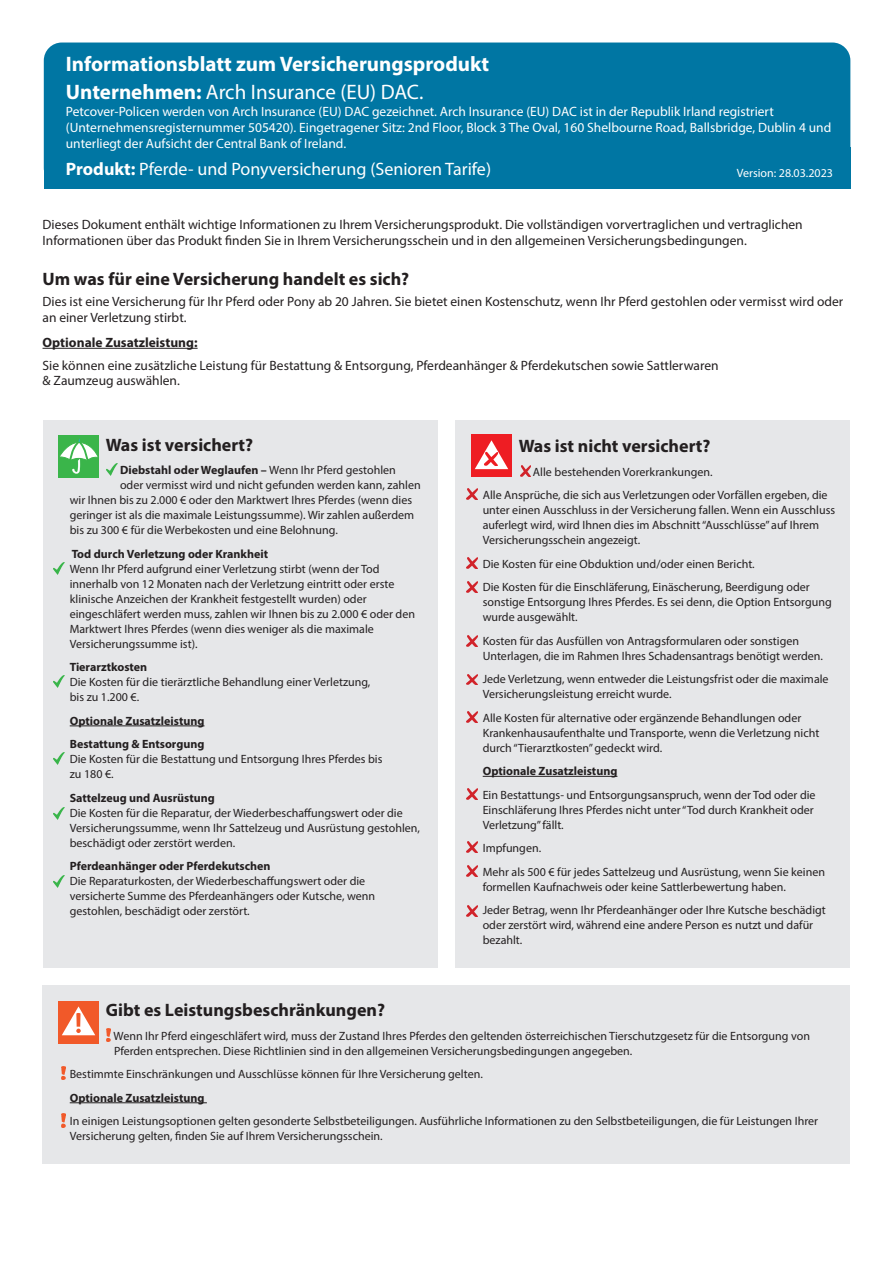
<style>
.page{position:relative;width:893px;height:1263px;background:#fff}
.page>*{position:absolute;margin:0;border:0;box-sizing:border-box;transform-origin:0 0}
.Form_sub_title{font:700 21px/28.5px "Myriad Pro";color:#fff}
.IPID_Section_Header{font:700 18px "Myriad Pro";color:#231f20}
.Form_sub_title-2{font:18px "Myriad Pro";color:#fff}
.IPID_Intro{font:700 18px "Myriad Pro";color:#231f20}
.IPID_Intro-2{font:13.5px/16.2px "Myriad Pro";color:#231f20}
.Form_sub_title-3{font:13.5px/16.2px "Myriad Pro";color:#fff}
.IPID_Intro-3{font:700 13.5px "Myriad Pro";color:#231f20}
.IPID_Text_Blocks{font:12px/15px "Myriad Pro";color:#231f20}
.IPID_Text_Blocks-2{font:700 12px "Myriad Pro";color:#231f20}
.t1{font:12px "Myriad Pro";color:#fff}
.s1{font-weight:400}
.s2{font-weight:700}
</style>
<div class="page">
<hr style="left:43px;top:348px;width:155px;height:1px;background:#231f20">
<div style="left:43px;top:420px;width:394px;height:548px;background:#e6e7e9"></div>
<div style="left:455px;top:420px;width:395px;height:548px;background:#e6e7e9"></div>
<div style="left:58px;top:435px;width:41px;height:43px;background:#3ab54a"></div>
<svg style="left:60px;top:438px;width:38px;height:36px"></svg>
<hr style="left:70px;top:725px;width:134px;height:1px;background:#231f20">
<hr style="left:483px;top:776px;width:134px;height:1px;background:#231f20">
<div style="left:471px;top:435px;width:41px;height:42px;background:#ee1d23"></div>
<svg style="left:475px;top:440px;width:33px;height:29px"></svg>
<svg style="left:107px;top:464px;width:10px;height:12px"></svg>
<svg style="left:54px;top:676px;width:11px;height:11px"></svg>
<svg style="left:467px;top:488px;width:11px;height:11px"></svg>
<svg style="left:467px;top:581px;width:11px;height:11px"></svg>
<svg style="left:467px;top:635px;width:11px;height:11px"></svg>
<svg style="left:467px;top:674px;width:11px;height:11px"></svg>
<svg style="left:467px;top:712px;width:11px;height:10px"></svg>
<svg style="left:467px;top:788px;width:11px;height:11px"></svg>
<svg style="left:467px;top:842px;width:11px;height:11px"></svg>
<svg style="left:467px;top:865px;width:11px;height:11px"></svg>
<svg style="left:467px;top:905px;width:11px;height:11px"></svg>
<svg style="left:467px;top:557px;width:11px;height:11px"></svg>
<svg style="left:54px;top:807px;width:11px;height:12px"></svg>
<svg style="left:520px;top:466px;width:11px;height:10px"></svg>
<svg style="left:54px;top:753px;width:11px;height:11px"></svg>
<svg style="left:54px;top:562px;width:11px;height:12px"></svg>
<svg style="left:54px;top:875px;width:11px;height:12px"></svg>
<div style="left:43px;top:985px;width:807px;height:178px;background:#e6e7e9"></div>
<div style="left:58px;top:1001px;width:41px;height:42px;background:#f15929"></div>
<svg style="left:62px;top:1006px;width:33px;height:29px"></svg>
<hr style="left:70px;top:1102px;width:137px;height:1px;background:#231f20">
<svg style="left:106px;top:1028px;width:4px;height:13px"></svg>
<svg style="left:61px;top:1066px;width:4px;height:13px"></svg>
<svg style="left:61px;top:1114px;width:4px;height:13px"></svg>
<div style="left:44px;top:147px;width:806px;height:42px;background:#0076a3"></div>
<div style="left:44px;top:43px;width:806px;height:143px;background:#0076a3;border-radius:18px"></div>
<p class="Form_sub_title" style="left:66px;top:49px;width:425px">Informationsblatt zum Versicherungsprodukt<br>Unternehmen: <span class="s1">Arch Insurance (EU) DAC.</span></p>
<p class="Form_sub_title-3" style="left:66px;top:103px;width:767px">Petcover-Policen werden von Arch Insurance (EU) DAC gezeichnet. Arch Insurance (EU) DAC ist in der Republik Irland registriert (Unternehmensregisternummer 505420). Eingetragener Sitz: 2nd Floor, Block 3 The Oval, 160 Shelbourne Road, Ballsbridge, Dublin 4 und unterliegt der Aufsicht der Central Bank of Ireland.</p>
<p class="Form_sub_title-2" style="left:66px;top:158px;width:427px"><span class="s2">Produkt:</span> Pferde- und Ponyversicherung (Senioren Tarife)</p>
<p class="t1" style="left:737px;top:166px;width:98px">Version: 28.03.2023</p>
<p class="IPID_Intro-2" style="left:43px;top:216px;width:762px">Dieses Dokument enthält wichtige Informationen zu Ihrem Versicherungsprodukt. Die vollständigen vorvertraglichen und vertraglichen<br>Informationen über das Produkt finden Sie in Ihrem Versicherungsschein und in den allgemeinen Versicherungsbedingungen.</p>
<p class="IPID_Intro" style="left:43px;top:267px;width:368px">Um was für eine Versicherung handelt es sich?</p>
<p class="IPID_Intro-2" style="left:43px;top:293px;width:802px">Dies ist eine Versicherung für Ihr Pferd oder Pony ab 20 Jahren. Sie bietet einen Kostenschutz, wenn Ihr Pferd gestohlen oder vermisst wird oder an einer Verletzung stirbt.</p>
<p class="IPID_Intro-3" style="left:43px;top:334px;width:157px">Optionale Zusatzleistung:</p>
<p class="IPID_Intro-2" style="left:43px;top:358px;width:678px;line-height:15px">Sie können eine zusätzliche Leistung für Bestattung &amp; Entsorgung, Pferdeanhänger &amp; Pferdekutschen sowie Sattlerwaren &amp; Zaumzeug auswählen.</p>
<p class="IPID_Section_Header" style="left:106px;top:433px;width:149px">Was ist versichert?</p>
<p class="IPID_Text_Blocks-2" style="left:120px;top:462px;width:277px">Diebstahl oder Weglaufen – <span class="s1">Wenn Ihr Pferd gestohlen</span></p>
<p class="IPID_Text_Blocks" style="left:120px;top:477px;width:302px">oder vermisst wird und nicht gefunden werden kann, zahlen</p>
<p class="IPID_Text_Blocks" style="left:70px;top:492px;width:344px">wir Ihnen bis zu 2.000 € oder den Marktwert Ihres Pferdes (wenn dies</p>
<p class="IPID_Text_Blocks" style="left:70px;top:507px;width:346px">geringer ist als die maximale Leistungssumme). Wir zahlen außerdem</p>
<p class="IPID_Text_Blocks" style="left:70px;top:522px;width:270px">bis zu 300 € für die Werbekosten und eine Belohnung.</p>
<p class="IPID_Text_Blocks" style="left:70px;top:546px;width:347px"><span class="s2">Tod durch Verletzung oder Krankheit<br></span>Wenn Ihr Pferd aufgrund einer Verletzung stirbt (wenn der Tod innerhalb von 12 Monaten nach der Verletzung eintritt oder erste klinische Anzeichen der Krankheit festgestellt wurden) oder eingeschläfert werden muss, zahlen wir Ihnen bis zu 2.000 € oder den Marktwert Ihres Pferdes (wenn dies weniger als die maximale Versicherungssumme ist).</p>
<p class="IPID_Text_Blocks" style="left:70px;top:659px;width:302px"><span class="s2">Tierarztkosten<br></span>Die Kosten für die tierärztliche Behandlung einer Verletzung, bis zu 1.200 €.</p>
<p class="IPID_Text_Blocks-2" style="left:70px;top:713px;width:136px">Optionale Zusatzleistung</p>
<p class="IPID_Text_Blocks" style="left:70px;top:736px;width:314px"><span class="s2">Bestattung &amp; Entsorgung<br></span>Die Kosten für die Bestattung und Entsorgung Ihres Pferdes bis zu 180 €.</p>
<p class="IPID_Text_Blocks" style="left:70px;top:790px;width:352px"><span class="s2">Sattelzeug und Ausrüstung<br></span>Die Kosten für die Reparatur, der Wiederbeschaffungswert oder die Versicherungssumme, wenn Ihr Sattelzeug und Ausrüstung gestohlen, beschädigt oder zerstört werden.</p>
<p class="IPID_Text_Blocks" style="left:70px;top:858px;width:307px"><span class="s2">Pferdeanhänger oder Pferdekutschen<br></span>Die Reparaturkosten, der Wiederbeschaffungswert oder die versicherte Summe des Pferdeanhängers oder Kutsche, wenn gestohlen, beschädigt oder zerstört.</p>
<p class="IPID_Section_Header" style="left:519px;top:434px;width:193px">Was ist nicht versichert?</p>
<p class="IPID_Text_Blocks" style="left:533px;top:464px;width:181px">Alle bestehenden Vorerkrankungen.</p>
<p class="IPID_Text_Blocks" style="left:483px;top:487px;width:354px">Alle Ansprüche, die sich aus Verletzungen oder Vorfällen ergeben, die unter einen Ausschluss in der Versicherung fallen. Wenn ein Ausschluss auferlegt wird, wird Ihnen dies im Abschnitt “Ausschlüsse” auf Ihrem Versicherungsschein angezeigt.</p>
<p class="IPID_Text_Blocks" style="left:483px;top:556px;width:274px">Die Kosten für eine Obduktion und/oder einen Bericht.</p>
<p class="IPID_Text_Blocks" style="left:483px;top:579px;width:351px">Die Kosten für die Einschläferung, Einäscherung, Beerdigung oder sonstige Entsorgung Ihres Pferdes. Es sei denn, die Option Entsorgung wurde ausgewählt.</p>
<p class="IPID_Text_Blocks" style="left:483px;top:633px;width:342px">Kosten für das Ausfüllen von Antragsformularen oder sonstigen<br>Unterlagen, die im Rahmen Ihres Schadensantrags benötigt werden.</p>
<p class="IPID_Text_Blocks" style="left:483px;top:671px;width:347px">Jede Verletzung, wenn entweder die Leistungsfrist oder die maximale<br>Versicherungsleistung erreicht wurde.</p>
<p class="IPID_Text_Blocks" style="left:483px;top:710px;width:338px">Alle Kosten für alternative oder ergänzende Behandlungen oder<br>Krankenhausaufenthalte und Transporte, wenn die Verletzung nicht durch “Tierarztkosten” gedeckt wird.</p>
<p class="IPID_Text_Blocks-2" style="left:483px;top:763px;width:136px">Optionale Zusatzleistung</p>
<p class="IPID_Text_Blocks" style="left:483px;top:787px;width:334px">Ein Bestattungs- und Entsorgungsanspruch, wenn der Tod oder die<br>Einschläferung Ihres Pferdes nicht unter “Tod durch Krankheit oder<br>Verletzung” fällt.</p>
<p class="IPID_Text_Blocks" style="left:483px;top:840px;width:60px">Impfungen.</p>
<p class="IPID_Text_Blocks" style="left:483px;top:864px;width:344px">Mehr als 500 € für jedes Sattelzeug und Ausrüstung, wenn Sie keinen formellen Kaufnachweis oder keine Sattlerbewertung haben.</p>
<p class="IPID_Text_Blocks" style="left:483px;top:902px;width:345px">Jeder Betrag, wenn Ihr Pferdeanhänger oder Ihre Kutsche beschädigt oder zerstört wird, während eine andere Person es nutzt und dafür bezahlt.</p>
<p class="IPID_Section_Header" style="left:106px;top:998px;width:281px">Gibt es Leistungsbeschränkungen?</p>
<p class="IPID_Text_Blocks" style="left:114px;top:1028px;width:698px">Wenn Ihr Pferd eingeschläfert wird, muss der Zustand Ihres Pferdes den geltenden österreichischen Tierschutzgesetz für die Entsorgung von<br>Pferden entsprechen. Diese Richtlinien sind in den allgemeinen Versicherungsbedingungen angegeben.</p>
<p class="IPID_Text_Blocks" style="left:70px;top:1066px;width:415px">Bestimmte Einschränkungen und Ausschlüsse können für Ihre Versicherung gelten.</p>
<p class="IPID_Text_Blocks-2" style="left:70px;top:1090px;width:136px">Optionale Zusatzleistung</p>
<p class="IPID_Text_Blocks" style="left:70px;top:1113px;width:750px">In einigen Leistungsoptionen gelten gesonderte Selbstbeteiligungen. Ausführliche Informationen zu den Selbstbeteiligungen, die für Leistungen Ihrer<br>Versicherung gelten, finden Sie auf Ihrem Versicherungsschein.</p>
</div>
